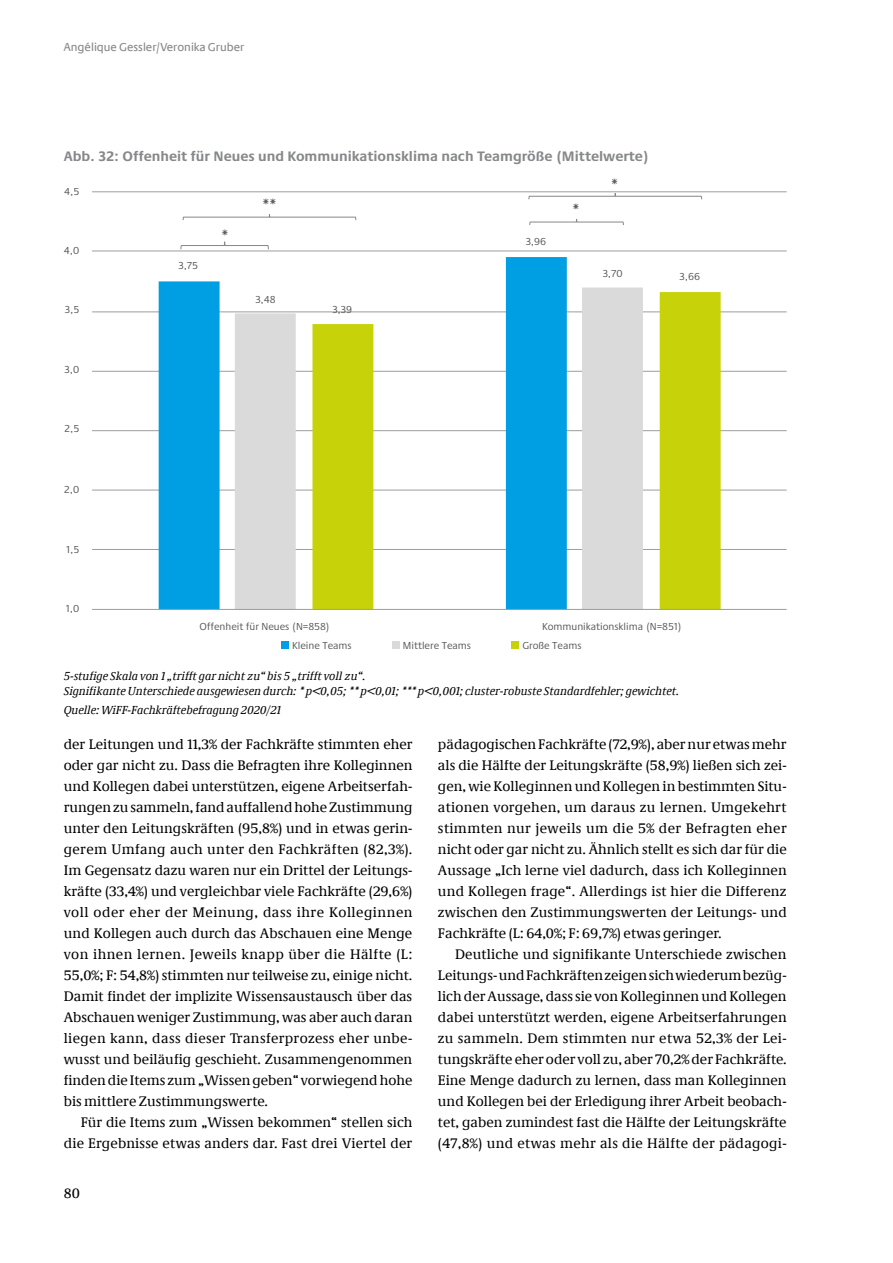
<style>
.page{position:relative;width:893px;height:1263px;background:#fff}
.page>*{position:absolute;margin:0;border:0;box-sizing:border-box;transform-origin:0 0}
.t1{font:18px "Praxis Next";color:#575756}
.t2{font:14.25px/21px "Neue Demos";color:#000;text-align:justify}
.t3{font:700 14.25px "Praxis Next";color:#87888a}
.t4{font:italic 12px/15px "Neue Demos";color:#000}
.t5{font:12px "Neue Praxis";color:#87888a}
.t6{font:10.5px "Praxis Next";color:#575756}
</style>
<div class="page">
<hr style="left:92px;top:549px;width:695px;height:1px;background:#9d9d9c">
<hr style="left:92px;top:490px;width:695px;height:1px;background:#9d9d9c">
<hr style="left:92px;top:430px;width:695px;height:1px;background:#9d9d9c">
<hr style="left:92px;top:371px;width:695px;height:1px;background:#9d9d9c">
<hr style="left:92px;top:311px;width:695px;height:1px;background:#9d9d9c">
<hr style="left:92px;top:251px;width:695px;height:1px;background:#9d9d9c">
<hr style="left:92px;top:191px;width:695px;height:1px;background:#9d9d9c">
<svg style="left:159px;top:257px;width:408px;height:352px;fill:#009fe3"></svg>
<svg style="left:235px;top:287px;width:408px;height:322px;fill:#dadada"></svg>
<svg style="left:312px;top:292px;width:409px;height:317px"></svg>
<hr style="left:92px;top:609px;width:695px;height:1px;background:#9d9d9c">
<div style="left:281px;top:641px;width:8px;height:8px;background:#009fe3"></div>
<div style="left:392px;top:641px;width:8px;height:8px;background:#dadada"></div>
<div style="left:512px;top:641px;width:7px;height:8px;background:#c7d209"></div>
<svg style="left:180px;top:241px;width:89px;height:9px"></svg>
<svg style="left:182px;top:214px;width:175px;height:7px"></svg>
<svg style="left:528px;top:192px;width:174px;height:8px"></svg>
<svg style="left:529px;top:219px;width:95px;height:6px"></svg>
<p class="t5" style="left:64px;top:40px;width:182px">Angélique Gessler/Veronika Gruber</p>
<p class="t3" style="left:64px;top:145px;width:587px">Abb. 32: Offenheit für Neues und Kommunikationsklima nach Teamgröße (Mittelwerte)</p>
<p class="t6" style="left:64px;top:183px;width:17px">4,5</p>
<p class="t6" style="left:64px;top:243px;width:17px">4,0</p>
<p class="t6" style="left:65px;top:302px;width:16px">3,5</p>
<p class="t6" style="left:65px;top:361px;width:16px">3,0</p>
<p class="t6" style="left:65px;top:421px;width:16px">2,5</p>
<p class="t6" style="left:64px;top:482px;width:16px">2,0</p>
<p class="t6" style="left:66px;top:541px;width:15px">1,5</p>
<p class="t6" style="left:66px;top:600px;width:15px">1,0</p>
<p class="t6" style="left:178px;top:258px;width:21px">3,75</p>
<p class="t1" style="left:221px;top:223px;width:9px">*</p>
<p class="t1" style="left:262px;top:193px;width:16px">**</p>
<p class="t6" style="left:255px;top:291px;width:22px">3,48</p>
<p class="t6" style="left:332px;top:302px;width:21px">3,39</p>
<p class="t6" style="left:526px;top:233px;width:22px">3,96</p>
<p class="t1" style="left:572px;top:198px;width:9px">*</p>
<p class="t1" style="left:611px;top:172px;width:9px">*</p>
<p class="t6" style="left:603px;top:265px;width:21px">3,70</p>
<p class="t6" style="left:680px;top:268px;width:22px">3,66</p>
<p class="t6" style="left:199px;top:619px;width:132px">Offenheit für Neues (N=858)</p>
<p class="t6" style="left:542px;top:619px;width:141px">Kommunikationsklima (N=851)</p>
<p class="t6" style="left:292px;top:637px;width:61px">Kleine Teams</p>
<p class="t6" style="left:403px;top:637px;width:70px">Mittlere Teams</p>
<p class="t6" style="left:522px;top:637px;width:61px">Große Teams</p>
<p class="t4" style="left:64px;top:668px;width:617px">5-stufige Skala von 1 „trifft gar nicht zu“ bis 5 „trifft voll zu“.<br>Signifikante Unterschiede ausgewiesen durch: * p&lt;0,05; ** p&lt;0,01; *** p&lt;0,001; cluster-robuste Standardfehler; gewichtet.</p>
<p class="t4" style="left:64px;top:703px;width:219px">Quelle: WiFF-Fachkräftebefragung 2020/21</p>
<p class="t2" style="left:64px;top:734px;width:350px">der Leitungen und 11,3% der Fachkräfte stimmten eher oder gar nicht zu. Dass die Befragten ihre Kolleginnen und Kollegen dabei unterstützen, eigene Arbeitserfah&shy;rungen zu sammeln, fand auffallend hohe Zustimmung unter den Leitungskräften (95,8%) und in etwas gerin&shy;gerem Umfang auch unter den Fachkräften (82,3%).<br>Im Gegensatz dazu waren nur ein Drittel der Leitungs&shy;kräfte (33,4%) und vergleichbar viele Fachkräfte (29,6%) voll oder eher der Meinung, dass ihre Kolleginnen und Kollegen auch durch das Abschauen eine Menge von ihnen lernen. Jeweils knapp über die Hälfte (L:<br>55,0%; F: 54,8%) stimmten nur teilweise zu, einige nicht.<br>Damit findet der implizite Wissensaustausch über das Abschauen weniger Zustimmung, was aber auch daran liegen kann, dass dieser Transferprozess eher unbe&shy;wusst und beiläufig geschieht. Zusammengenommen finden die Items zum „Wissen geben“ vorwiegend hohe bis mittlere Zustimmungswerte.</p>
<p class="t2" style="left:64px;top:1112px;width:350px;text-align:right">Für die Items zum „Wissen bekommen“ stellen sich die Ergebnisse etwas anders dar. Fast drei Viertel der</p>
<p class="t2" style="left:64px;top:1183px;width:18px">80</p>
<p class="t2" style="left:438px;top:734px;width:350px">pädagogischen Fachkräfte (72,9%), aber nur etwas mehr als die Hälfte der Leitungskräfte (58,9%) ließen sich zei&shy;gen, wie Kolleginnen und Kollegen in bestimmten Situ&shy;ationen vorgehen, um daraus zu lernen. Umgekehrt stimmten nur jeweils um die 5% der Befragten eher nicht oder gar nicht zu. Ähnlich stellt es sich dar für die Aussage „Ich lerne viel dadurch, dass ich Kolleginnen und Kollegen frage“. Allerdings ist hier die Differenz zwischen den Zustimmungswerten der Leitungs- und Fachkräfte (L: 64,0%; F: 69,7%) etwas geringer.</p>
<p class="t2" style="left:438px;top:944px;width:350px;text-indent:17px">Deutliche und signifikante Unterschiede zwischen Leitungs- und Fachkräften zeigen sich wiederum bezüg&shy;lich der Aussage, dass sie von Kolleginnen und Kollegen dabei unterstützt werden, eigene Arbeitserfahrungen zu sammeln. Dem stimmten nur etwa 52,3% der Lei&shy;tungskräfte eher oder voll zu, aber 70,2% der Fachkräfte.<br>Eine Menge dadurch zu lernen, dass man Kolleginnen und Kollegen bei der Erledigung ihrer Arbeit beobach&shy;tet, gaben zumindest fast die Hälfte der Leitungskräfte (47,8%) und etwas mehr als die Hälfte der pädagogi-</p>
</div>
